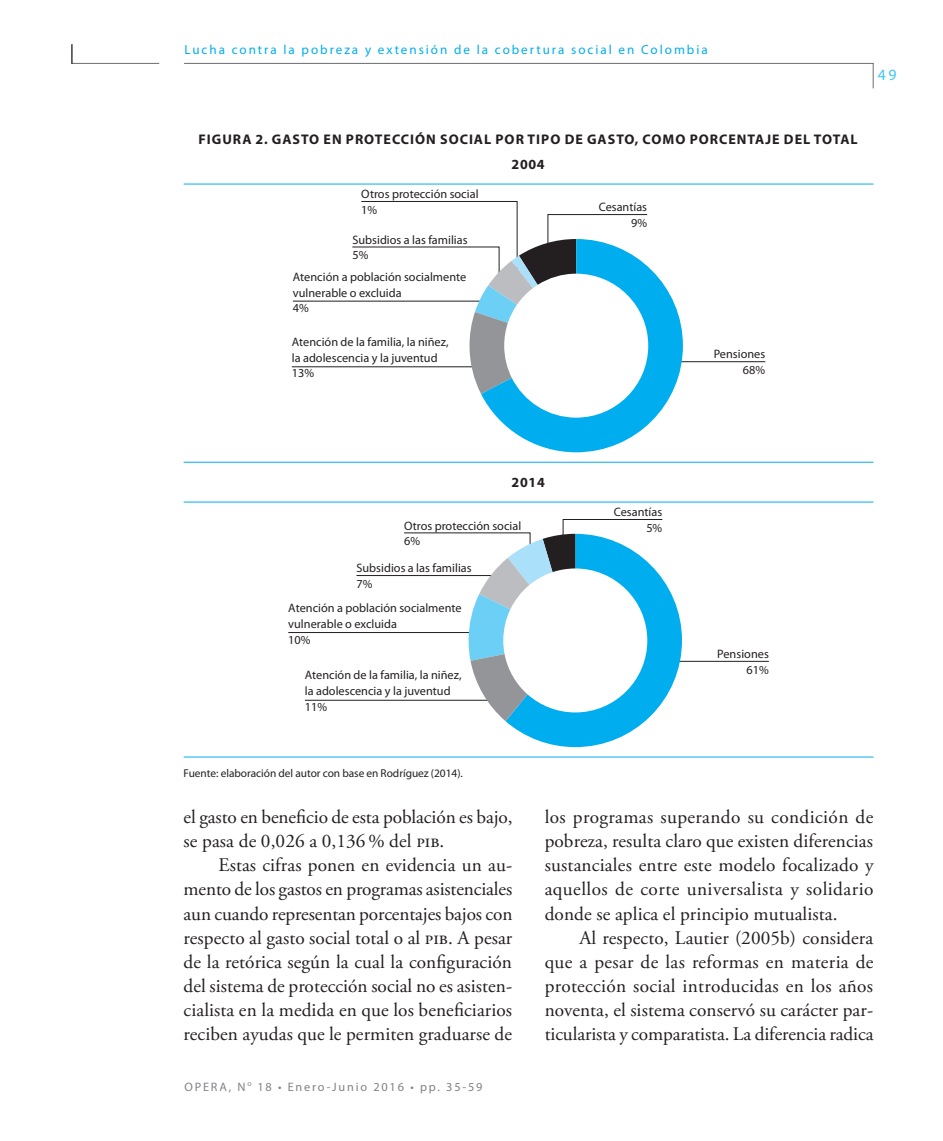
<style>
.page{position:relative;width:943px;height:1141px;background:#fff}
.page>*{position:absolute;margin:0;border:0;box-sizing:border-box;transform-origin:0 0}
.t1{font:19.25px/24.2px "Adobe Garamond Pro";letter-spacing:.005em;color:#231f20;text-align:justify}
.t2{font:15.75px "Myriad Pro";color:#40c7f4}
.t3{font:700 14px/24.8px "Myriad Pro";letter-spacing:.07em;color:#231f20;text-align:center}
.t4{font:13.12px "Myriad Pro";letter-spacing:.15em;color:#00aeef}
.t5{font:12.25px/15.8px "Myriad Pro";color:#231f20}
.t6{font:12.25px "Myriad Pro";letter-spacing:.15em;color:#808285}
.t7{font:11.38px "Myriad Pro";letter-spacing:-.005em;color:#231f20}
.t8{font:7.7px "Myriad Pro";color:#808285}
</style>
<div class="page">
<hr style="left:184px;top:63px;width:689px;height:1px;background:#6c6d70">
<svg style="left:872px;top:64px;width:1px;height:24px"></svg>
<hr style="left:71px;top:63px;width:88px;height:1px;background:#6c6d70">
<hr style="left:71px;top:44px;width:2px;height:20px;background:#231f20">
<hr style="left:184px;top:184px;width:689px;height:1px;background:#00aeef">
<hr style="left:184px;top:462px;width:689px;height:1px;background:#00aeef">
<hr style="left:293px;top:301px;width:204px;height:1px;background:#231f20">
<hr style="left:292px;top:366px;width:204px;height:1px;background:#231f20">
<hr style="left:666px;top:361px;width:99px;height:1px;background:#231f20">
<svg style="left:352px;top:201px;width:331px;height:251px"></svg>
<hr style="left:184px;top:502px;width:689px;height:1px;background:#00aeef">
<hr style="left:184px;top:757px;width:689px;height:1px;background:#00aeef">
<hr style="left:669px;top:661px;width:99px;height:1px;background:#231f20">
<hr style="left:356px;top:575px;width:147px;height:1px;background:#231f20">
<hr style="left:288px;top:632px;width:204px;height:1px;background:#231f20">
<hr style="left:305px;top:700px;width:204px;height:1px;background:#231f20">
<svg style="left:403px;top:519px;width:279px;height:228px"></svg>
<p class="t4" style="left:184px;top:42px;width:525px">Lucha contra la pobreza y extensión de la cobertura social en Colombia</p>
<p class="t2" style="left:878px;top:65px;width:20px">49</p>
<p class="t3" style="left:198px;top:127px;width:660px">FIGURA 2. GASTO EN PROTECCIÓN SOCIAL POR TI PO DE GASTO, COMO PORCENTAJE DEL TOTAL<br>2004</p>
<p class="t5" style="left:361px;top:186px;width:119px">Otros protección social<br>1%</p>
<p class="t5" style="left:352px;top:232px;width:117px">Subsidios a las familias<br>5%</p>
<p class="t5" style="left:293px;top:269px;width:175px">Atención a población socialmente vulnerable o excluida<br>4%</p>
<p class="t5" style="left:292px;top:334px;width:158px">Atención de la familia, la niñez, la adolescencia y la juventud<br>13%</p>
<p class="t5" style="left:598px;top:199px;width:50px;text-align:right">Cesantías<br>9%</p>
<p class="t5" style="left:713px;top:346px;width:53px;text-align:right">Pensiones<br>68%</p>
<p class="t3" style="left:511px;top:470px;width:35px">2014</p>
<p class="t5" style="left:614px;top:504px;width:50px">Cesantías</p>
<p class="t5" style="left:404px;top:517px;width:119px">Otros protección social</p>
<p class="t5" style="left:646px;top:520px;width:18px">5%</p>
<p class="t5" style="left:356px;top:528px;width:117px;line-height:26.9px;text-align:center">6%<br>Subsidios a las familias</p>
<p class="t5" style="left:288px;top:572px;width:175px;line-height:24.2px;text-indent:68px">7%<br>Atención a población socialmente</p>
<p class="t5" style="left:288px;top:616px;width:110px">vulnerable o excluida<br>10%</p>
<p class="t5" style="left:305px;top:667px;width:158px">Atención de la familia, la niñez, la adolescencia y la juventud<br>11%</p>
<p class="t7" style="left:184px;top:766px;width:281px">Fuente: elaboración del autor con base en Rodríguez (2014).</p>
<p class="t5" style="left:717px;top:646px;width:53px;text-align:right">Pensiones<br>61%</p>
<p class="t1" style="left:184px;top:806px;width:330px">el gasto en beneficio de esta población es bajo, se pasa de 0,026 a 0,136 % del pib.</p>
<p class="t1" style="left:184px;top:854px;width:330px;text-indent:35px">Estas cifras ponen en evidencia un au&shy;mento de los gastos en programas asistenciales aun cuando representan porcentajes bajos con respecto al gasto social total o al pib. A pesar de la retórica según la cual la configuración del sistema de protección social no es asisten&shy;cialista en la medida en que los beneficiarios reciben ayudas que le permiten graduarse de</p>
<p class="t6" style="left:184px;top:1080px;width:63px">OPERA, N</p>
<p class="t8" style="left:247px;top:1078px;width:6px">o</p>
<p class="t6" style="left:257px;top:1080px;width:227px">18 • Enero-Junio 2016 • pp. 35-59</p>
<p class="t1" style="left:544px;top:806px;width:330px">los programas superando su condición de pobreza, resulta claro que existen diferencias sustanciales entre este modelo focalizado y aquellos de corte universalista y solidario donde se aplica el principio mutualista.</p>
<p class="t1" style="left:544px;top:926px;width:330px;text-indent:35px">Al respecto, Lautier (2005b) considera que a pesar de las reformas en materia de protección social introducidas en los años noventa, el sistema conservó su carácter par&shy;ticularista y comparatista. La diferencia radica</p>
</div>
